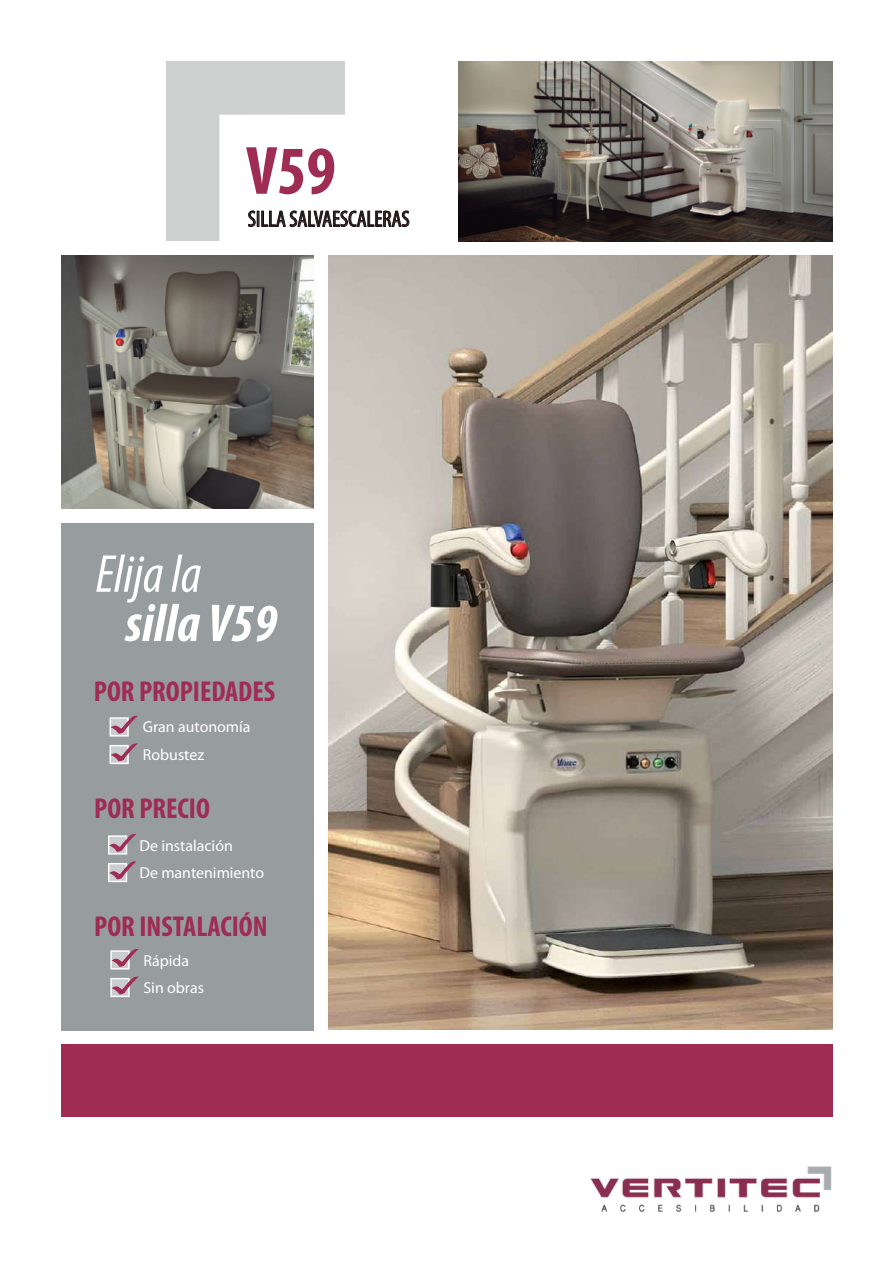
<style>
.page{position:relative;width:893px;height:1263px;background:#fff}
.page>*{position:absolute;margin:0;border:0;box-sizing:border-box;transform-origin:0 0}
.t1{font:700 condensed 68.85px "Myriad Pro";color:#9f2c52}
.t2{font:italic 700 condensed 53.7px "Myriad Pro";color:#fff}
.t3{font:italic condensed 53.7px "Myriad Pro";color:#fff}
.t4{font:700 condensed 28.8px "Myriad Pro";color:#9f2c52}
.t5{font:condensed 22.5px "Myriad Pro";color:#231f20}
.t6{font:15.9px/27.8px "Myriad Pro";color:#fff}
</style>
<div class="page">
<div style="left:62px;top:524px;width:252px;height:507px;background:#979c9e"></div>
<img style="left:591px;top:1166px;width:241px;height:46px">
<div style="left:61px;top:1044px;width:771px;height:73px;background:#9f2c52"></div>
<div style="left:110px;top:950px;width:20px;height:19px;border:1px solid #fff"></div>
<div style="left:110px;top:978px;width:20px;height:19px;border:1px solid #fff"></div>
<div style="left:108px;top:835px;width:19px;height:19px;border:1px solid #fff"></div>
<div style="left:108px;top:863px;width:19px;height:19px;border:1px solid #fff"></div>
<div style="left:110px;top:717px;width:19px;height:19px;border:1px solid #fff"></div>
<div style="left:110px;top:745px;width:19px;height:19px;border:1px solid #fff"></div>
<div style="left:110px;top:718px;width:18px;height:18px;background:#cacdce"></div>
<svg style="left:110px;top:762px;width:18px;height:1px"></svg>
<div style="left:109px;top:836px;width:17px;height:18px;background:#f6f6f7"></div>
<div style="left:109px;top:864px;width:17px;height:17px;background:#d8dadb"></div>
<div style="left:111px;top:951px;width:18px;height:18px;background:#fff"></div>
<svg style="left:111px;top:995px;width:18px;height:1px"></svg>
<svg style="left:111px;top:949px;width:28px;height:19px"></svg>
<svg style="left:111px;top:976px;width:28px;height:19px"></svg>
<svg style="left:109px;top:834px;width:27px;height:19px"></svg>
<svg style="left:109px;top:861px;width:27px;height:19px"></svg>
<svg style="left:110px;top:715px;width:28px;height:19px"></svg>
<svg style="left:110px;top:743px;width:28px;height:19px"></svg>
<img style="left:166px;top:62px;width:179px;height:178px">
<svg style="left:248px;top:208px;width:161px;height:23px"></svg>
<img style="left:329px;top:256px;width:503px;height:774px">
<img style="left:458px;top:62px;width:374px;height:179px">
<img style="left:62px;top:256px;width:251px;height:253px">
<h1 class="t1" style="left:246px;top:128px;width:91px">V59</h1>
<h3 class="t5" style="left:248px;top:205px;width:163px">SILLA SALVAESCALERAS</h3>
<h2 class="t3" style="left:96px;top:542px;width:107px">Elija la</h2>
<h2 class="t2" style="left:125px;top:590px;width:154px">silla V59</h2>
<h3 class="t4" style="left:94px;top:674px;width:183px">POR PROPIEDADES</h3>
<p class="t6" style="left:143px;top:713px;width:109px">Gran autonomía<br>Robustez</p>
<h3 class="t4" style="left:94px;top:791px;width:117px">POR PRECIO</h3>
<p class="t6" style="left:139px;top:831px;width:126px">De instalación<br>De mantenimiento</p>
<h3 class="t4" style="left:94px;top:909px;width:175px">POR INSTALACIÓN</h3>
<p class="t6" style="left:143px;top:946px;width:62px">Rápida<br>Sin obras</p>
</div>
